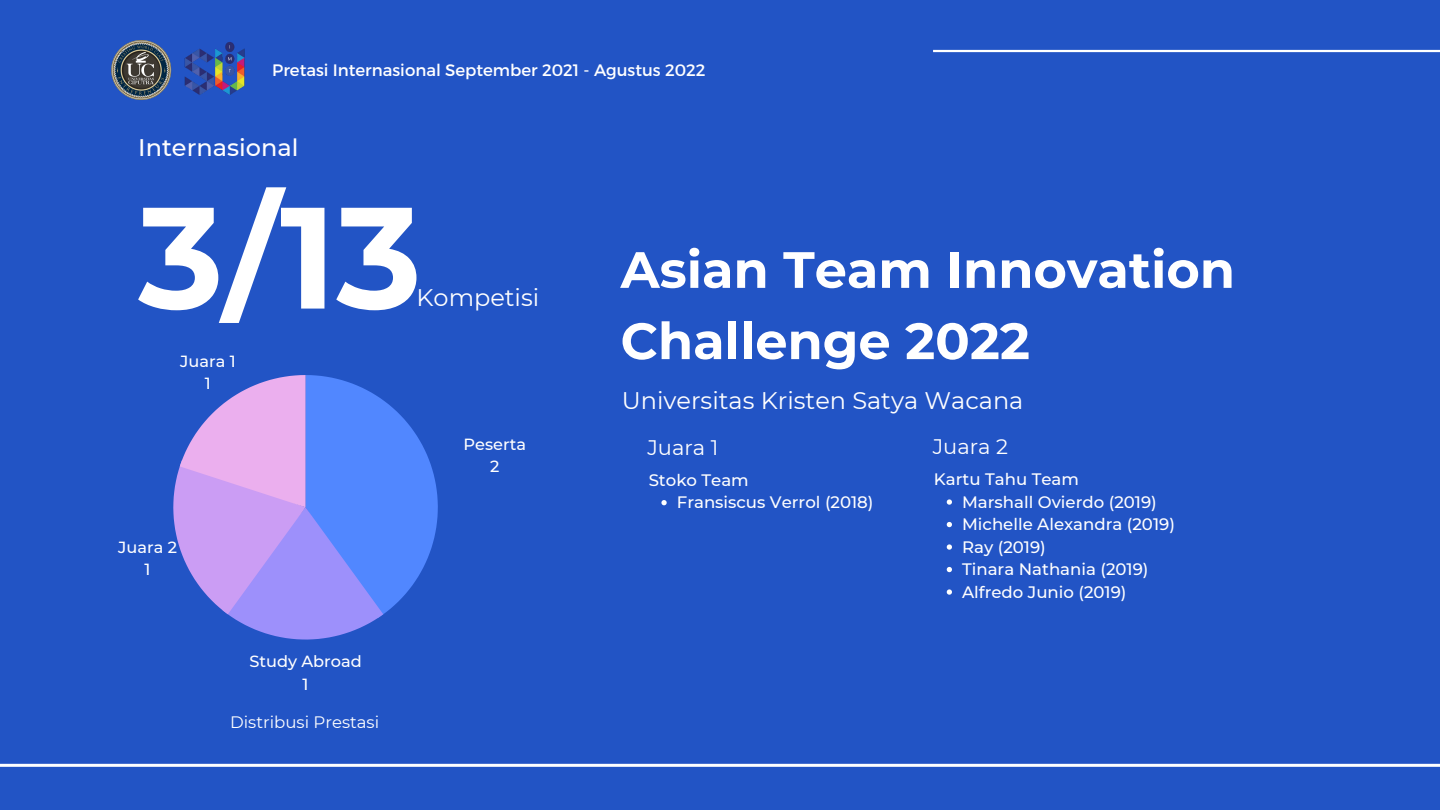
<style>
.page{position:relative;width:1440px;height:810px;background:#2254c5}
.page>*{position:absolute;margin:0;border:0;box-sizing:border-box;transform-origin:0 0}
.t1{font:700 144px "Montserrat";color:#fff}
.t2{font:700 51px/71.2px "Montserrat";color:#fff}
.t3{font:24px "Montserrat";color:#fff}
.t4{font:500 24px "Montserrat";color:#fff}
.t5{font:21px "Montserrat";color:#fff}
.t6{font:500 16.6px/22.5px "Montserrat";color:#fff}
.t7{font:16.6px "Montserrat";color:#fff}
.t8{font:500 16.1px/22.2px "Montserrat";color:#fff;text-align:center}
</style>
<div class="page">
<hr style="left:0;top:764px;width:1440px;height:3px;background:#fff">
<hr style="left:933px;top:50px;width:507px;height:2px;background:#fff">
<img style="left:111px;top:40px;width:61px;height:60px">
<img style="left:184px;top:42px;width:61px;height:53px">
<svg style="left:661px;top:500px;width:6px;height:5px"></svg>
<svg style="left:947px;top:499px;width:5px;height:6px"></svg>
<svg style="left:947px;top:522px;width:5px;height:5px"></svg>
<svg style="left:947px;top:544px;width:5px;height:6px"></svg>
<svg style="left:947px;top:567px;width:5px;height:5px"></svg>
<svg style="left:947px;top:589px;width:5px;height:6px"></svg>
<svg style="left:173px;top:375px;width:265px;height:265px"></svg>
<p class="t7" style="left:272px;top:59px;width:435px">Pretasi Internasional September 2021 - Agustus 2022</p>
<h3 class="t4" style="left:138px;top:133px;width:162px">Internasional</h3>
<h1 class="t1" style="left:138px;top:169px;width:285px">3/13</h1>
<h3 class="t3" style="left:417px;top:283px;width:124px">Kompetisi</h3>
<p class="t8" style="left:180px;top:350px;width:57px">Juara 1<br>1</p>
<h2 class="t2" style="left:621px;top:234px;width:616px">Asian Team Innovation<br>Challenge 2022</h2>
<h3 class="t3" style="left:622px;top:386px;width:403px">Universitas Kristen Satya Wacana</h3>
<p class="t8" style="left:118px;top:536px;width:60px">Juara 2<br>1</p>
<p class="t8" style="left:249px;top:650px;width:114px">Study Abroad<br>1</p>
<p class="t7" style="left:230px;top:712px;width:150px">Distribusi Prestasi</p>
<p class="t8" style="left:464px;top:433px;width:64px">Peserta</p>
<p class="t5" style="left:933px;top:434px;width:77px">Juara 2</p>
<p class="t8" style="left:490px;top:455px;width:11px">2</p>
<p class="t5" style="left:647px;top:435px;width:72px">Juara 1</p>
<p class="t6" style="left:934px;top:468px;width:146px">Kartu Tahu Team</p>
<p class="t6" style="left:649px;top:469px;width:102px">Stoko Team</p>
<p class="t6" style="left:677px;top:491px;width:198px">Fransiscus Verrol (2018)</p>
<p class="t6" style="left:962px;top:490px;width:214px">Marshall Ovierdo (2019)<br>Michelle Alexandra (2019)<br>Ray (2019)<br>Tinara Nathania (2019)<br>Alfredo Junio (2019)</p>
</div>
